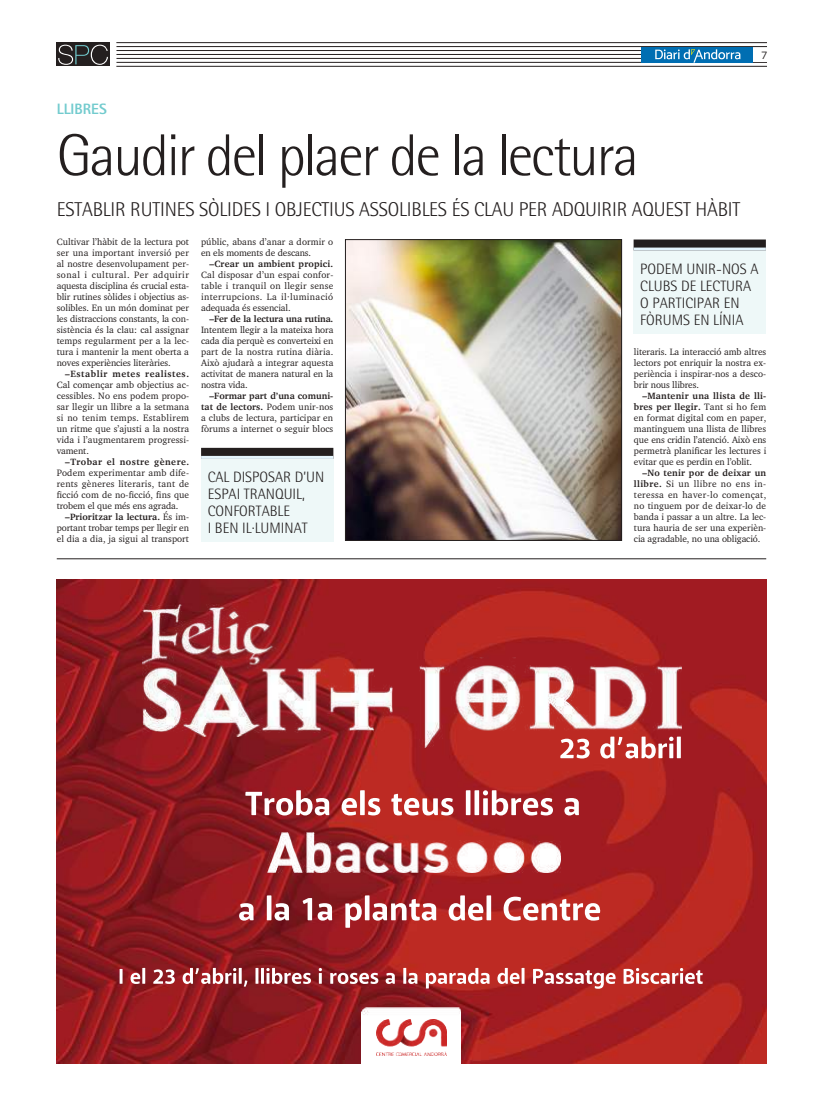
<style>
.page{position:relative;width:823px;height:1106px;background:#fff}
.page>*{position:absolute;margin:0;border:0;box-sizing:border-box;transform-origin:0 0}
.t1{font:300 59px "Rotis Semi Sans";letter-spacing:-.04em;color:#241f1f}
.t2{font:300 20px "Rotis Semi Sans";letter-spacing:-.01em;color:#241f1f}
.t3{font:300 15px/17px "Rotis Semi Sans";color:#241f1f}
.t4{font:800 15px "Rotis Sans Serif";color:#72cbce}
.t5{font:10.5px "Gotham";color:#241f1f}
.t6{font:9.3px/11px "Charter";color:#241f1f;text-align:justify}
.t7{font:700 9.3px "Charter";letter-spacing:.05em;color:#241f1f}
.t8{font:700 9.3px "Charter";letter-spacing:-.01em;color:#241f1f}
.t9{font:700 9.3px "Charter";letter-spacing:.025em;color:#241f1f}
.s1{font-weight:700}
</style>
<div class="page">
<hr style="left:116px;top:66px;width:650px;height:1px;background:#241f1f">
<hr style="left:116px;top:42px;width:650px;height:1px;background:#241f1f">
<hr style="left:116px;top:62px;width:650px;height:1px;background:#241f1f">
<hr style="left:116px;top:58px;width:650px;height:1px;background:#241f1f">
<hr style="left:116px;top:54px;width:650px;height:1px;background:#241f1f">
<hr style="left:116px;top:50px;width:650px;height:1px;background:#241f1f">
<hr style="left:116px;top:46px;width:650px;height:1px;background:#241f1f">
<div style="left:752px;top:48px;width:15px;height:13px;background:#fff"></div>
<div style="left:641px;top:47px;width:111px;height:15px;background:#006eb2"></div>
<svg style="left:655px;top:49px;width:85px;height:13px"></svg>
<div style="left:57px;top:43px;width:53px;height:23px;background:#241f1f"></div>
<svg style="left:58px;top:45px;width:50px;height:20px"></svg>
<hr style="left:57px;top:558px;width:708px;height:1px;background:#241f1f">
<img style="left:347px;top:241px;width:272px;height:297px">
<div style="left:345px;top:239px;width:276px;height:301px;border:1px solid #241f1f"></div>
<div style="left:201px;top:459px;width:132px;height:82px;background:#eef8f8"></div>
<div style="left:201px;top:448px;width:132px;height:11px;background:#241f1f"></div>
<hr style="left:201px;top:456px;width:132px;height:3px;background:#e5f5fd">
<div style="left:633px;top:251px;width:132px;height:82px;background:#eef8f8"></div>
<div style="left:633px;top:239px;width:132px;height:11px;background:#241f1f"></div>
<hr style="left:633px;top:247px;width:132px;height:3px;background:#e5f5fd">
<img style="left:57px;top:579px;width:708px;height:484px">
<img style="left:142px;top:604px;width:250px;height:132px">
<img style="left:419px;top:658px;width:261px;height:89px">
<svg style="left:560px;top:738px;width:29px;height:20px"></svg>
<svg style="left:600px;top:736px;width:80px;height:22px"></svg>
<svg style="left:119px;top:968px;width:3px;height:15px"></svg>
<svg style="left:130px;top:967px;width:15px;height:17px"></svg>
<svg style="left:153px;top:969px;width:22px;height:15px"></svg>
<svg style="left:182px;top:967px;width:65px;height:19px"></svg>
<svg style="left:255px;top:967px;width:56px;height:17px"></svg>
<svg style="left:318px;top:968px;width:4px;height:15px"></svg>
<svg style="left:330px;top:972px;width:48px;height:12px"></svg>
<svg style="left:385px;top:972px;width:9px;height:12px"></svg>
<svg style="left:403px;top:967px;width:14px;height:17px"></svg>
<svg style="left:425px;top:967px;width:64px;height:21px"></svg>
<svg style="left:497px;top:967px;width:27px;height:17px"></svg>
<svg style="left:532px;top:968px;width:83px;height:20px"></svg>
<svg style="left:623px;top:968px;width:79px;height:16px"></svg>
<img style="left:361px;top:1007px;width:99px;height:56px">
<img style="left:376px;top:1019px;width:70px;height:36px">
<svg style="left:245px;top:790px;width:84px;height:25px"></svg>
<svg style="left:341px;top:790px;width:39px;height:25px"></svg>
<svg style="left:391px;top:793px;width:62px;height:22px"></svg>
<svg style="left:465px;top:790px;width:87px;height:25px"></svg>
<svg style="left:564px;top:798px;width:14px;height:17px"></svg>
<svg style="left:239px;top:903px;width:14px;height:17px"></svg>
<svg style="left:267px;top:895px;width:22px;height:25px"></svg>
<svg style="left:302px;top:898px;width:30px;height:22px"></svg>
<svg style="left:345px;top:895px;width:91px;height:32px"></svg>
<svg style="left:448px;top:895px;width:43px;height:25px"></svg>
<svg style="left:503px;top:896px;width:97px;height:24px"></svg>
<img style="left:268px;top:832px;width:292px;height:41px">
<h3 class="t4" style="left:57px;top:99px;width:52px">LLIBRES</h3>
<h1 class="t1" style="left:57px;top:121px;width:583px">Gaudir del plaer de la lectura</h1>
<h2 class="t2" style="left:57px;top:198px;width:684px">ESTABLIR RUTINES SÒLIDES I OBJECTIUS ASSOLIBLES ÉS CLAU PER ADQUIRIR AQUEST HÀBIT</h2>
<p class="t5" style="left:760px;top:48px;width:8px">7</p>
<p class="t6" style="left:57px;top:236px;width:134px">Cultivar l’hàbit de la lectura pot ser una important inversió per al nostre desenvolupament per&shy;sonal i cultural. Per adquirir aquesta disciplina és crucial esta&shy;blir rutines sòlides i objectius as&shy;solibles. En un món dominat per les distraccions constants, la con&shy;sistència és la clau: cal assignar temps regularment per a la lec&shy;tura i mantenir la ment oberta a noves experiències literàries.</p>
<p class="t7" style="left:65px;top:368px;width:125px">–Establir metes realistes.</p>
<p class="t6" style="left:57px;top:379px;width:134px">Cal començar amb objectius ac&shy;cessibles. No ens podem propo&shy;sar llegir un llibre a la setmana si no tenim temps. Establirem un ritme que s’ajusti a la nostra vida i l’augmentarem progressi&shy;vament.</p>
<p class="t7" style="left:65px;top:456px;width:125px">–Trobar el nostre gènere.</p>
<p class="t6" style="left:57px;top:467px;width:134px">Podem experimentar amb dife&shy;rents gèneres literaris, tant de ficció com de no-ficció, fins que trobem el que més ens agrada.</p>
<p class="t6" style="left:57px;top:511px;width:134px;text-indent:9px"><span class="s1">–Prioritzar la lectura.</span> És im&shy;portant trobar temps per llegir en el dia a dia, ja sigui al transport</p>
<p class="t6" style="left:201px;top:236px;width:134px">públic, abans d’anar a dormir o en els moments de descans.</p>
<p class="t9" style="left:209px;top:258px;width:125px">–Crear un ambient propici.</p>
<p class="t6" style="left:201px;top:269px;width:134px">Cal disposar d’un espai confor&shy;table i tranquil on llegir sense interrupcions. La il·luminació adequada és essencial.</p>
<p class="t8" style="left:209px;top:313px;width:125px">–Fer de la lectura una rutina.</p>
<p class="t6" style="left:201px;top:324px;width:134px">Intentem llegir a la mateixa hora cada dia perquè es converteixi en part de la nostra rutina diària.<br>Això ajudarà a integrar aquesta activitat de manera natural en la nostra vida.</p>
<p class="t6" style="left:201px;top:390px;width:134px;text-indent:8px"><span class="s1">–Formar part d’una comuni&shy;tat de lectors.</span> Podem unir-nos a clubs de lectura, participar en fòrums a internet o seguir blocs</p>
<h3 class="t3" style="left:207px;top:468px;width:118px">CAL DISPOSAR D’UN<br>ESPAI TRANQUIL,<br>CONFORTABLE<br>I BEN IL·LUMINAT</h3>
<h3 class="t3" style="left:639px;top:260px;width:120px">PODEM UNIR-NOS A<br>CLUBS DE LECTURA<br>O PARTICIPAR EN<br>FÒRUMS EN LÍNIA</h3>
<p class="t6" style="left:633px;top:346px;width:134px">literaris. La interacció amb altres lectors pot enriquir la nostra ex&shy;periència i inspirar-nos a desco&shy;brir nous llibres.</p>
<p class="t6" style="left:633px;top:390px;width:134px;text-indent:9px"><span class="s1">–Mantenir una llista de lli&shy;bres per llegir.</span> Tant si ho fem en format digital com en paper, mantinguem una llista de llibres que ens cridin l’atenció. Això ens permetrà planificar les lectures i evitar que es perdin en l’oblit.</p>
<p class="t6" style="left:633px;top:467px;width:134px;text-indent:9px"><span class="s1">–No tenir por de deixar un llibre.</span> Si un llibre no ens in&shy;teressa en haver-lo començat, no tinguem por de deixar-lo de banda i passar a un altre. La lec&shy;tura hauria de ser una experièn&shy;cia agradable, no una obligació.</p>
</div>
